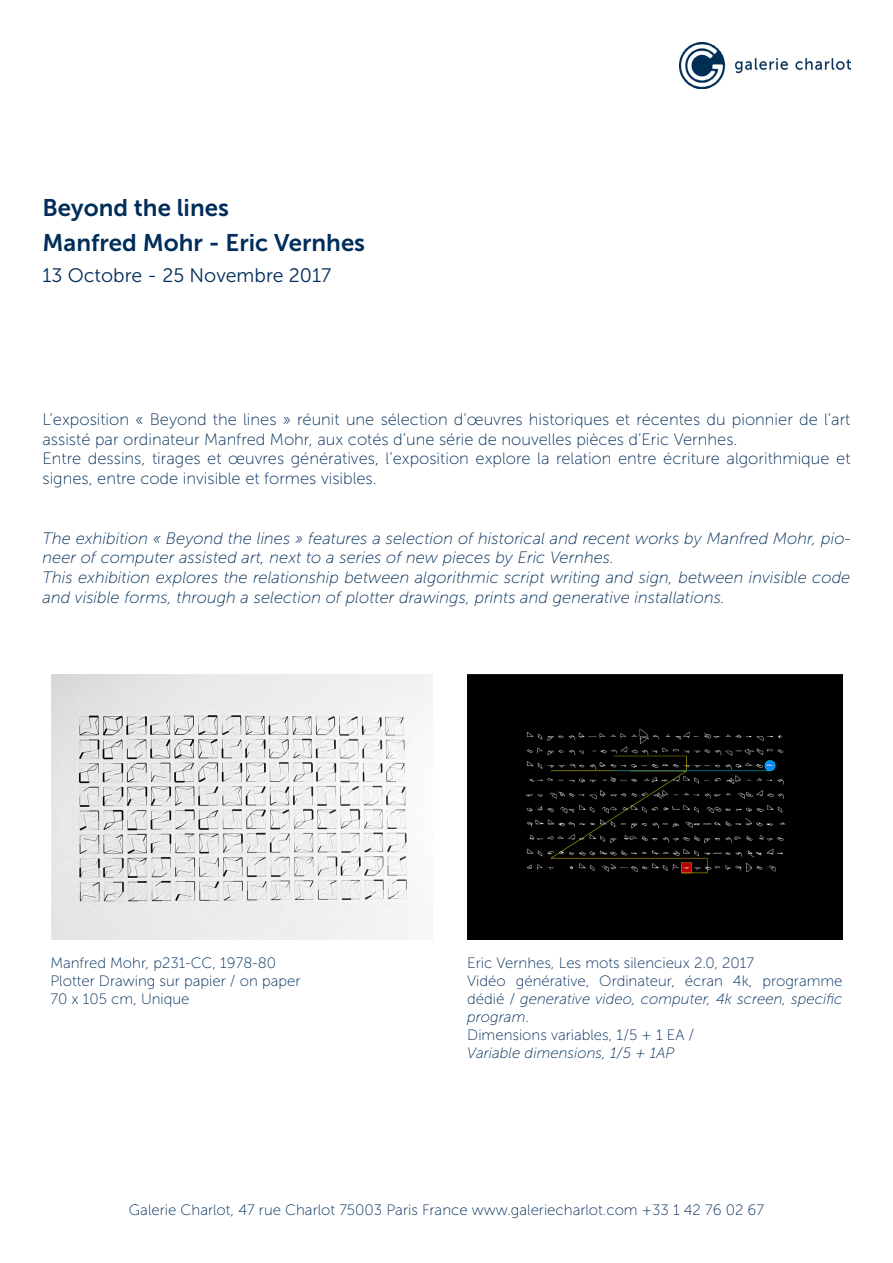
<style>
.page{position:relative;width:893px;height:1263px;background:#fff}
.page>*{position:absolute;margin:0;border:0;box-sizing:border-box;transform-origin:0 0}
.t1{font:24px "Museo Sans 700";color:#002d5a}
.t2{font:19.5px "Museo Sans 300";color:#002d5a}
.t3{font:italic 16.5px/19.8px "Museo Sans 100";color:#002d5a}
.t4{font:16.5px/19.8px "Museo Sans 100";color:#002d5a}
.t5{font:15px/18px "Museo Sans 100";color:#002d5a}
.t6{font:italic 15px "Museo Sans 100";color:#002d5a}
.s1{font-style:italic}
</style>
<div class="page">
<img style="left:680px;top:43px;width:170px;height:45px">
<div style="left:467px;top:674px;width:376px;height:266px;background:#000"></div>
<img style="left:51px;top:674px;width:381px;height:266px">
<h1 class="t1" style="left:43px;top:194px;width:188px">Beyond the lines</h1>
<h1 class="t1" style="left:43px;top:229px;width:324px">Manfred Mohr - Eric Vernhes</h1>
<p class="t2" style="left:43px;top:265px;width:290px">13 Octobre - 25 Novembre 2017</p>
<p class="t4" style="left:43px;top:409px;width:809px">L’exposition « Beyond the lines » réunit une sélection d’œuvres historiques et récentes du pionnier de l’art assisté par ordinateur Manfred Mohr, aux cotés d’une série de nouvelles pièces d’Eric Vernhes.<br>Entre dessins, tirages et œuvres génératives, l’exposition explore la relation entre écriture algorithmique et signes, entre code invisible et formes visibles.</p>
<p class="t3" style="left:43px;top:528px;width:809px">The exhibition « Beyond the lines » features a selection of historical and recent works by Manfred Mohr, pio&shy;neer of computer assisted art, next to a series of new pieces by Eric Vernhes.<br>This exhibition explores the relationship between algorithmic script writing and sign, between invisible code and visible forms, through a selection of plotter drawings, prints and generative installations.</p>
<p class="t5" style="left:50px;top:954px;width:252px">Manfred Mohr, p231-CC, 1978-80<br>Plotter Drawing sur papier / on paper<br>70 x 105 cm, Unique</p>
<p class="t5" style="left:467px;top:954px;width:377px">Eric Vernhes, Les mots silencieux 2.0, 2017<br>Vidéo générative, Ordinateur, écran 4k, programme dédié / <span class="s1">generative video, computer, 4k screen, specific program</span>.<br>Dimensions variables, 1/5 + 1 EA /</p>
<p class="t6" style="left:467px;top:1045px;width:209px">Variable dimensions, 1/5 + 1AP</p>
<p class="t5" style="left:129px;top:1200px;width:637px">Galerie Charlot, 47 rue Charlot 75003 Paris France www.galeriecharlot.com +33 1 42 76 02 67</p>
</div>
